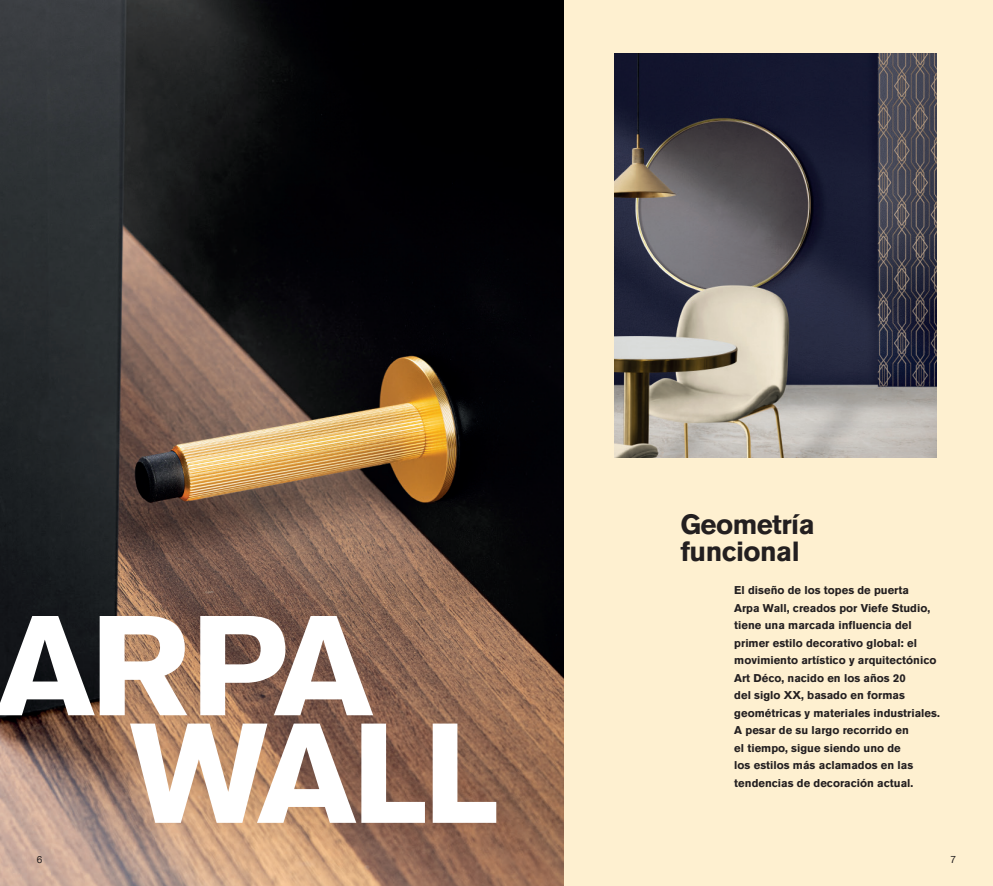
<style>
.page{position:relative;width:993px;height:886px;background:#fff}
.page>*{position:absolute;margin:0;border:0;box-sizing:border-box;transform-origin:0 0}
.t1{font:700 140.62px/107.5px "Akzidenz Grotesk Pro";letter-spacing:-.035em;color:#fff}
.t2{font:700 27.5px/27.5px "Akzidenz Grotesk Pro";letter-spacing:-.02em;color:#231f20}
.t3{font:700 11.25px/17.5px "Akzidenz Grotesk Pro";color:#231f20}
.t4{font:10px "Helvetica Neue";color:#231f20}
</style>
<div class="page">
<div style="left:546px;top:0;width:446px;height:886px;background:#fef0d0"></div>
<img style="left:0;top:0;width:563px;height:886px">
<img style="left:614px;top:53px;width:321px;height:404px">
<h1 class="t1" style="left:130px;top:611px;width:371px;text-indent:-134px">ARPA<br>WALL</h1>
<h2 class="t2" style="left:680px;top:510px;width:136px">Geometría funcional</h2>
<p class="t3" style="left:734px;top:581px;width:207px">El diseño de los topes de puerta<br>Arpa Wall, creados por Viefe Studio, tiene una marcada influencia del primer estilo decorativo global: el movimiento artístico y arquitectónico Art Déco, nacido en los años 20<br>del siglo XX, basado en formas geométricas y materiales industriales.<br>A pesar de su largo recorrido en<br>el tiempo, sigue siendo uno de<br>los estilos más aclamados en las tendencias de decoración actual.</p>
<p class="t4" style="left:37px;top:852px;width:7px">6</p>
<p class="t4" style="left:950px;top:852px;width:7px">7</p>
</div>
